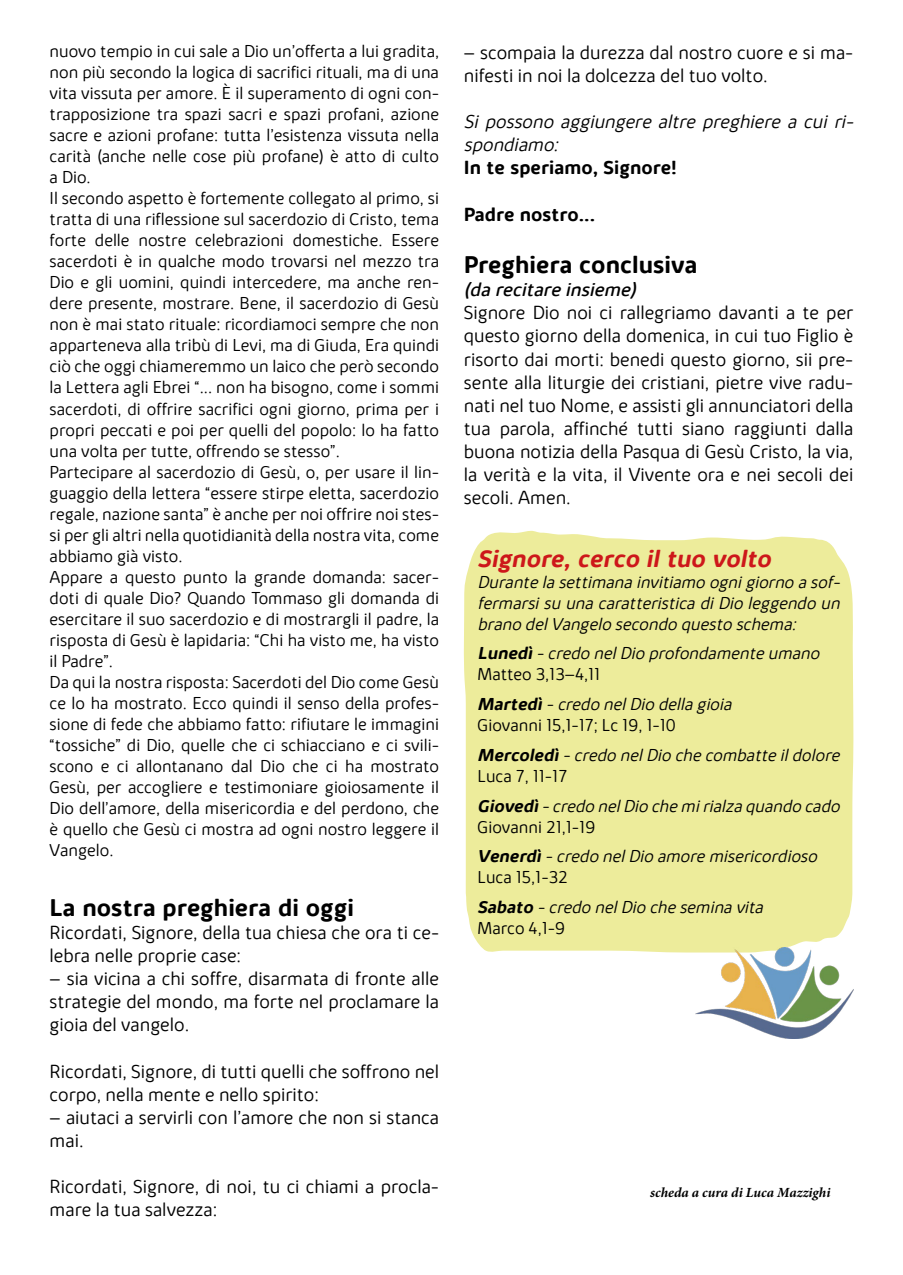
<style>
.page{position:relative;width:903px;height:1275px;background:#fff}
.page>*{position:absolute;margin:0;border:0;box-sizing:border-box;transform-origin:0 0}
.t1{font:700 24.5px "Kabrio Alternate";color:#000}
.t2{font:italic 700 24.5px "Kabrio Alternate";color:#cd171a}
.t3{font:300 19.25px/23.1px "Kabrio Alternate";color:#000}
.t4{font:italic 300 19.25px/23.1px "Kabrio Alternate";color:#000}
.t5{font:700 19.25px "Kabrio Alternate";color:#000}
.t6{font:italic 19.25px "Kabrio Alternate";color:#000}
.t7{font:300 17.5px/21px "Kabrio Alternate";color:#000}
.t8{font:italic 300 17.5px/21px "Kabrio Alternate";color:#000}
.t9{font:italic 700 14px "Minion Pro";color:#000}
.s1{font-weight:700}
.s2{font-style:normal}
.s3{font-weight:700;font-style:italic}
.s4{font-style:italic}
</style>
<div class="page">
<div style="left:463px;top:530px;width:391px;height:423px;background:#edec9b"></div>
<img style="left:695px;top:948px;width:158px;height:91px">
<p class="t7" style="left:50px;top:41px;width:391px">nuovo tempio in cui sale a Dio un’offerta a lui gradita, non più secondo la logica di sacrifici rituali, ma di una vita vissuta per amore. È il superamento di ogni con&shy;trapposizione tra spazi sacri e spazi profani, azione sacre e azioni profane: tutta l’esistenza vissuta nella carità (anche nelle cose più profane) è atto di culto a Dio.<br>Il secondo aspetto è fortemente collegato al primo, si tratta di una riflessione sul sacerdozio di Cristo, tema forte delle nostre celebrazioni domestiche. Essere sacerdoti è in qualche modo trovarsi nel mezzo tra Dio e gli uomini, quindi intercedere, ma anche ren&shy;dere presente, mostrare. Bene, il sacerdozio di Gesù non è mai stato rituale: ricordiamoci sempre che non apparteneva alla tribù di Levi, ma di Giuda, Era quindi ciò che oggi chiameremmo un laico che però secondo la Lettera agli Ebrei “... non ha bisogno, come i sommi sacerdoti, di offrire sacrifici ogni giorno, prima per i propri peccati e poi per quelli del popolo: lo ha fatto una volta per tutte, offrendo se stesso”.<br>Partecipare al sacerdozio di Gesù, o, per usare il lin&shy;guaggio della lettera “essere stirpe eletta, sacerdozio regale, nazione santa” è anche per noi offrire noi stes&shy;si per gli altri nella quotidianità della nostra vita, come abbiamo già visto.<br>Appare a questo punto la grande domanda: sacer&shy;doti di quale Dio? Quando Tommaso gli domanda di esercitare il suo sacerdozio e di mostrargli il padre, la risposta di Gesù è lapidaria: “Chi ha visto me, ha visto il Padre”.<br>Da qui la nostra risposta: Sacerdoti del Dio come Gesù ce lo ha mostrato. Ecco quindi il senso della profes&shy;sione di fede che abbiamo fatto: rifiutare le immagini “tossiche” di Dio, quelle che ci schiacciano e ci svili&shy;scono e ci allontanano dal Dio che ci ha mostrato Gesù, per accogliere e testimoniare gioiosamente il Dio dell’amore, della misericordia e del perdono, che è quello che Gesù ci mostra ad ogni nostro leggere il Vangelo.</p>
<h1 class="t1" style="left:50px;top:892px;width:306px">La nostra preghiera di oggi</h1>
<p class="t3" style="left:50px;top:921px;width:391px">Ricordati, Signore, della tua chiesa che ora ti ce&shy;lebra nelle proprie case:</p>
<p class="t3" style="left:50px;top:967px;width:391px;text-align:justify">– sia vicina a chi soffre, disarmata di fronte alle strategie del mondo, ma forte nel proclamare la gioia del vangelo.</p>
<p class="t3" style="left:50px;top:1060px;width:391px">Ricordati, Signore, di tutti quelli che soffrono nel corpo, nella mente e nello spirito:</p>
<p class="t3" style="left:50px;top:1106px;width:391px">– aiutaci a servirli con l’amore che non si stanca mai.</p>
<p class="t3" style="left:50px;top:1175px;width:391px">Ricordati, Signore, di noi, tu ci chiami a procla&shy;mare la tua salvezza:</p>
<p class="t3" style="left:464px;top:41px;width:391px">– scompaia la durezza dal nostro cuore e si ma&shy;nifesti in noi la dolcezza del tuo volto.</p>
<p class="t4" style="left:464px;top:110px;width:391px">Si possono aggiungere altre preghiere a cui ri&shy;spondiamo:</p>
<p class="t5" style="left:464px;top:156px;width:214px">In te speriamo, Signore!</p>
<p class="t5" style="left:464px;top:202px;width:133px">Padre nostro...</p>
<h1 class="t1" style="left:464px;top:250px;width:235px">Preghiera conclusiva</h1>
<p class="t6" style="left:464px;top:278px;width:174px">(da recitare insieme)</p>
<p class="t3" style="left:464px;top:301px;width:391px;text-align:justify">Signore Dio noi ci rallegriamo davanti a te per questo giorno della domenica, in cui tuo Figlio è risorto dai morti: benedi questo giorno, sii pre&shy;sente alla liturgie dei cristiani, pietre vive radu&shy;nati nel tuo Nome, e assisti gli annunciatori della tua parola, affinché tutti siano raggiunti dalla buona notizia della Pasqua di Gesù Cristo, la via, la verità e la vita, il Vivente ora e nei secoli dei secoli. Amen.</p>
<h1 class="t2" style="left:477px;top:543px;width:295px">Signore, cerco il tuo volto</h1>
<p class="t8" style="left:477px;top:571px;width:364px;text-align:justify">Durante la settimana invitiamo ogni giorno a sof&shy;fermarsi su una caratteristica di Dio leggendo un brano del Vangelo secondo questo schema:</p>
<p class="t8" style="left:477px;top:643px;width:343px"><span class="s1">Lunedì</span> - credo nel Dio profondamente umano<br><span class="s2">Matteo 3,13–4,11</span></p>
<p class="t7" style="left:477px;top:694px;width:255px"><span class="s3">Martedì</span> <span class="s4">- credo nel Dio della gioia<br></span>Giovanni 15,1-17; Lc 19, 1-10</p>
<p class="t8" style="left:477px;top:745px;width:363px"><span class="s1">Mercoledì</span> - credo nel Dio che combatte il dolore<br><span class="s2">Luca 7, 11-17</span></p>
<p class="t8" style="left:477px;top:795px;width:364px"><span class="s1">Giovedì</span> - credo nel Dio che mi rialza quando cado<br><span class="s2">Giovanni 21,1-19</span></p>
<p class="t8" style="left:477px;top:846px;width:341px"><span class="s1">Venerdì</span> - credo nel Dio amore misericordioso<br><span class="s2">Luca 15,1-32</span></p>
<p class="t8" style="left:477px;top:897px;width:287px"><span class="s1">Sabato</span> - credo nel Dio che semina vita<br><span class="s2">Marco 4,1-9</span></p>
<p class="t9" style="left:650px;top:1182px;width:182px">scheda a cura di Luca Mazzighi</p>
</div>
